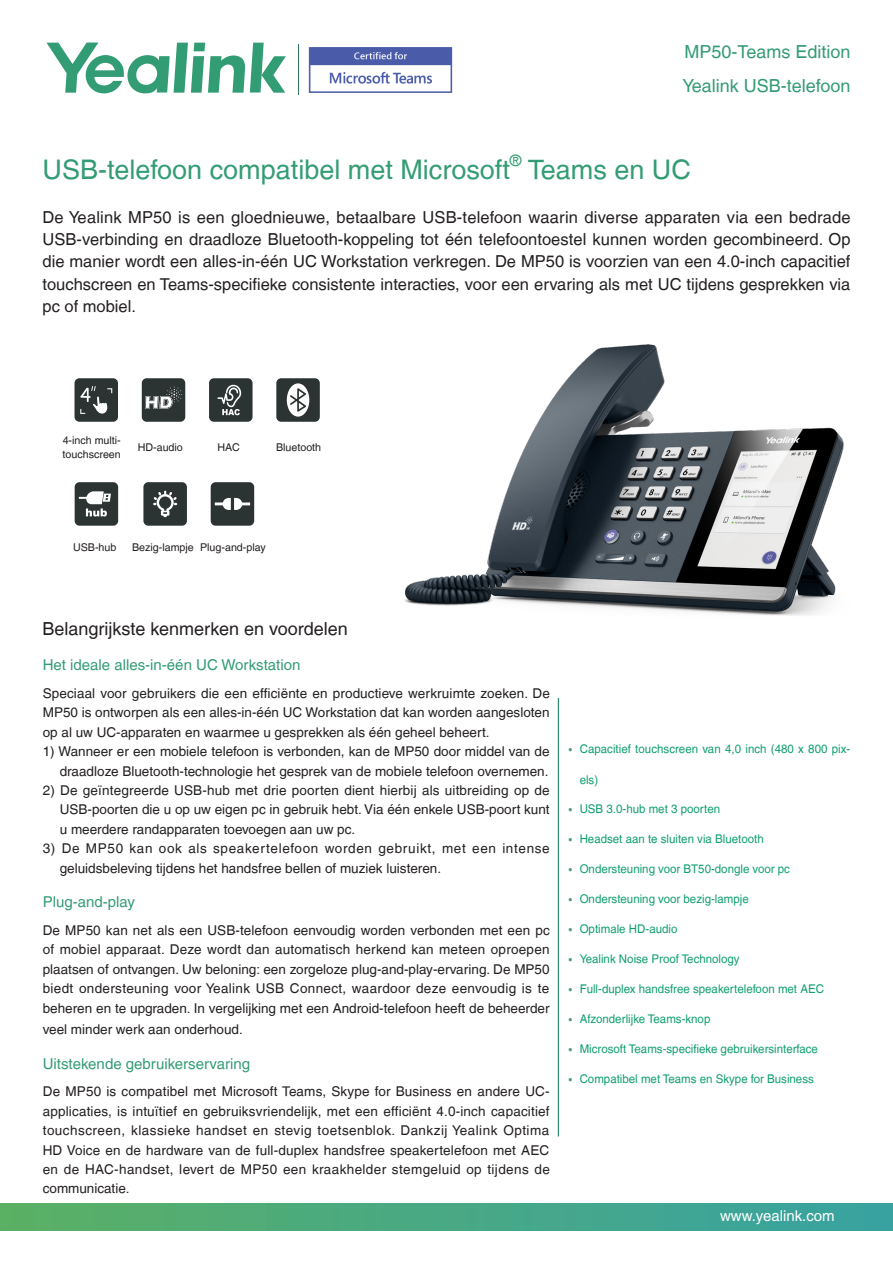
<style>
.page{position:relative;width:893px;height:1263px;background:#fff}
.page>*{position:absolute;margin:0;border:0;box-sizing:border-box;transform-origin:0 0}
.h-机型介绍{font:27px "Helvetica LT";color:#349c74}
.机型名{font:18px "Helvetica LT";color:#349c74}
.h1-key_feature{font:18px "Helvetica LT";color:#231f20}
.机型介绍{font:16.5px/22.5px "Helvetica LT";color:#231f20;text-align:justify}
.h-机型介绍-2{font:15.75px "Helvetica LT";color:#349c74}
.h2-key_feature{font:15px "Helvetica LT";color:#349c74}
.t1{font:15px "Helvetica LT";color:#fff}
.p-key_feature{font:13.5px/19.5px "Helvetica LT";color:#231f20;text-align:justify}
.t2{font:12px "Helvetica LT";color:#109f6f;scale:.96 1}
.p-图标{font:10.65px/13.6px "Helvetica LT";color:#231f20}
.s1{font-family:"Microsoft Phags Pa";font-size:13.5px;color:#529984}
</style>
<div class="page">
<svg style="left:46px;top:43px;width:240px;height:50px"></svg>
<div style="left:0;top:1203px;width:893px;height:27px;background:linear-gradient(to right,#5ab065,#38a2a2)"></div>
<div style="left:142px;top:378px;width:43px;height:44px;background:#2c3333;border-radius:5px"></div>
<svg style="left:145px;top:387px;width:37px;height:22px"></svg>
<div style="left:75px;top:378px;width:43px;height:44px;background:#2c3333;border-radius:5px"></div>
<svg style="left:80px;top:386px;width:32px;height:28px"></svg>
<div style="left:209px;top:378px;width:44px;height:44px;background:#2c3333;border-radius:5px"></div>
<svg style="left:217px;top:385px;width:24px;height:30px"></svg>
<div style="left:276px;top:378px;width:44px;height:44px;background:#2c3333;border-radius:5px"></div>
<svg style="left:287px;top:383px;width:22px;height:34px"></svg>
<div style="left:143px;top:482px;width:44px;height:44px;background:#2c3333;border-radius:5px"></div>
<svg style="left:153px;top:491px;width:24px;height:26px"></svg>
<div style="left:211px;top:482px;width:43px;height:44px;background:#2c3333;border-radius:5px"></div>
<svg style="left:215px;top:498px;width:35px;height:12px"></svg>
<div style="left:75px;top:482px;width:43px;height:44px;background:#2c3333;border-radius:5px"></div>
<svg style="left:79px;top:491px;width:32px;height:25px"></svg>
<img style="left:404px;top:344px;width:440px;height:272px">
<img style="left:308px;top:47px;width:145px;height:46px">
<hr style="left:558px;top:698px;width:1px;height:438px;background:#007852">
<p class="机型名" style="left:685px;top:41px;width:167px">MP50-Teams Edition</p>
<p class="机型名" style="left:682px;top:75px;width:170px">Yealink USB-telefoon</p>
<p class="h-机型介绍" style="left:43px;top:154px;width:469px">USB-telefoon compatibel met Microsoft</p>
<p class="h-机型介绍-2" style="left:510px;top:152px;width:13px">®</p>
<p class="h-机型介绍" style="left:528px;top:154px;width:165px">Teams en UC</p>
<p class="机型介绍" style="left:43px;top:205px;width:810px">De Yealink MP50 is een gloednieuwe, betaalbare USB-telefoon waarin diverse apparaten via een bedrade USB-verbinding en draadloze Bluetooth-koppeling tot één telefoontoestel kunnen worden gecombineerd. Op die manier wordt een alles-in-één UC Workstation verkregen. De MP50 is voorzien van een 4.0-inch capacitief touchscreen en Teams-specifieke consistente interacties, voor een ervaring als met UC tijdens gesprekken via pc of mobiel.</p>
<p class="p-图标" style="left:63px;top:434px;width:60px">4-inch multi&shy;touchscreen</p>
<p class="p-图标" style="left:138px;top:441px;width:47px">HD-audio</p>
<p class="p-图标" style="left:218px;top:441px;width:24px">HAC</p>
<p class="p-图标" style="left:276px;top:441px;width:47px">Bluetooth</p>
<p class="p-图标" style="left:73px;top:540px;width:45px">USB-hub</p>
<p class="p-图标" style="left:132px;top:540px;width:63px">Bezig-lampje</p>
<p class="p-图标" style="left:200px;top:540px;width:67px">Plug-and-play</p>
<p class="h1-key_feature" style="left:43px;top:618px;width:307px">Belangrijkste kenmerken en voordelen</p>
<p class="h2-key_feature" style="left:43px;top:656px;width:259px">Het ideale alles-in-één UC Workstation</p>
<p class="p-key_feature" style="left:43px;top:683px;width:509px">Speciaal voor gebruikers die een efficiënte en productieve werkruimte zoeken. De MP50 is ontworpen als een alles-in-één UC Workstation dat kan worden aangesloten op al uw UC-apparaten en waarmee u gesprekken als één geheel beheert.</p>
<p class="p-key_feature" style="left:43px;top:741px;width:508px;text-align:right">1) Wanneer er een mobiele telefoon is verbonden, kan de MP50 door middel van de draadloze Bluetooth-technologie het gesprek van de mobiele telefoon overnemen.</p>
<p class="p-key_feature" style="left:60px;top:780px;width:491px;text-indent:-17px">2) De geïntegreerde USB-hub met drie poorten dient hierbij als uitbreiding op de USB-poorten die u op uw eigen pc in gebruik hebt. Via één enkele USB-poort kunt u meerdere randapparaten toevoegen aan uw pc.</p>
<p class="p-key_feature" style="left:60px;top:839px;width:492px;text-indent:-17px">3) De MP50 kan ook als speakertelefoon worden gebruikt, met een intense geluidsbeleving tijdens het handsfree bellen of muziek luisteren.</p>
<p class="h2-key_feature" style="left:43px;top:893px;width:94px">Plug-and-play</p>
<p class="p-key_feature" style="left:43px;top:920px;width:508px">De MP50 kan net als een USB-telefoon eenvoudig worden verbonden met een pc of mobiel apparaat. Deze wordt dan automatisch herkend kan meteen oproepen plaatsen of ontvangen. Uw beloning: een zorgeloze plug-and-play-ervaring. De MP50 biedt ondersteuning voor Yealink USB Connect, waardoor deze eenvoudig is te beheren en te upgraden. In vergelijking met een Android-telefoon heeft de beheerder</p>
<p class="p-key_feature" style="left:43px;top:1020px;width:202px">veel minder werk aan onderhoud.</p>
<p class="h2-key_feature" style="left:43px;top:1055px;width:209px">Uitstekende gebruikerservaring</p>
<p class="p-key_feature" style="left:43px;top:1082px;width:509px">De MP50 is compatibel met Microsoft Teams, Skype for Business en andere UC&shy;applicaties, is intuïtief en gebruiksvriendelijk, met een efficiënt 4.0-inch capacitief touchscreen, klassieke handset en stevig toetsenblok. Dankzij Yealink Optima HD Voice en de hardware van de full-duplex handsfree speakertelefoon met AEC en de HAC-handset, levert de MP50 een kraakhelder stemgeluid op tijdens de communicatie.</p>
<p class="t2" style="left:568px;top:741px;width:296px"><span class="s1">•</span> Capacitief touchscreen van 4,0 inch (480 x 800 pix-</p>
<p class="t2" style="left:580px;top:772px;width:21px">els)</p>
<p class="t2" style="left:568px;top:801px;width:160px"><span class="s1">•</span> USB 3.0-hub met 3 poorten</p>
<p class="t2" style="left:568px;top:831px;width:206px"><span class="s1">•</span> Headset aan te sluiten via Bluetooth</p>
<p class="t2" style="left:568px;top:861px;width:233px"><span class="s1">•</span> Ondersteuning voor BT50-dongle voor pc</p>
<p class="t2" style="left:568px;top:891px;width:190px"><span class="s1">•</span> Ondersteuning voor bezig-lampje</p>
<p class="t2" style="left:568px;top:921px;width:116px"><span class="s1">•</span> Optimale HD-audio</p>
<p class="t2" style="left:568px;top:951px;width:181px"><span class="s1">•</span> Yealink Noise Proof Technology</p>
<p class="t2" style="left:568px;top:981px;width:268px"><span class="s1">•</span> Full-duplex handsfree speakertelefoon met AEC</p>
<p class="t2" style="left:568px;top:1011px;width:150px"><span class="s1">•</span> Afzonderlijke Teams-knop</p>
<p class="t2" style="left:568px;top:1041px;width:262px"><span class="s1">•</span> Microsoft Teams-specifieke gebruikersinterface</p>
<p class="t2" style="left:568px;top:1071px;width:258px"><span class="s1">•</span> Compatibel met Teams en Skype for Business</p>
<p class="t1" style="left:720px;top:1207px;width:116px">www.yealink.com</p>
</div>
